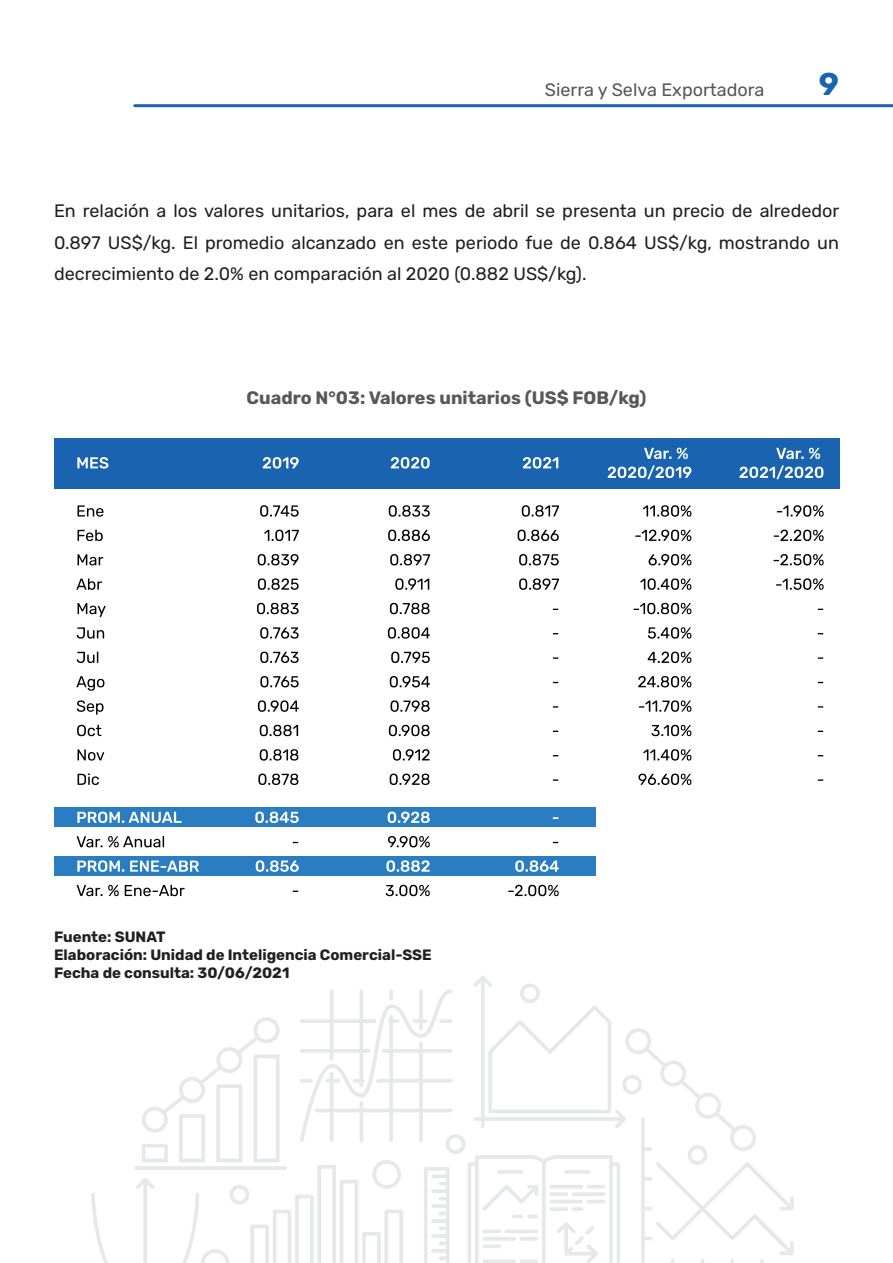
<style>
.page{position:relative;width:893px;height:1263px;background:#fff}
.page>*{position:absolute;margin:0;border:0;box-sizing:border-box;transform-origin:0 0}
.t1{font:700 31.5px "Rubik";color:#1a63b0}
.t2{font:18px/31.5px "Rubik";color:#231f20;text-align:justify}
.t3{font:700 18px "Rubik";color:#57585a}
.t4{font:18px "Rubik";color:#57585a}
.t5{font:700 15px/18px "Rubik";color:#231f20}
</style>
<div class="page">
<hr style="left:135px;top:104px;width:758px;height:3px;background:#1a63b0">
<svg style="left:91px;top:976px;width:703px;height:287px"></svg>
<div style="left:54px;top:439px;width:785px;height:50px;background:#1a63b0"></div>
<div style="left:54px;top:807px;width:541px;height:20px;background:#2a7dc1"></div>
<div style="left:54px;top:856px;width:541px;height:20px;background:#2a7dc1"></div>
<svg style="left:78px;top:505px;width:25px;height:12px"></svg>
<svg style="left:78px;top:530px;width:25px;height:11px"></svg>
<svg style="left:78px;top:554px;width:25px;height:11px"></svg>
<svg style="left:76px;top:578px;width:26px;height:12px"></svg>
<svg style="left:78px;top:603px;width:28px;height:14px"></svg>
<svg style="left:77px;top:627px;width:27px;height:12px"></svg>
<svg style="left:77px;top:652px;width:21px;height:11px"></svg>
<svg style="left:76px;top:676px;width:28px;height:15px"></svg>
<svg style="left:77px;top:700px;width:27px;height:15px"></svg>
<svg style="left:77px;top:725px;width:24px;height:11px"></svg>
<svg style="left:78px;top:749px;width:26px;height:12px"></svg>
<svg style="left:78px;top:773px;width:21px;height:12px"></svg>
<svg style="left:77px;top:812px;width:105px;height:11px"></svg>
<svg style="left:77px;top:836px;width:25px;height:11px"></svg>
<svg style="left:108px;top:836px;width:56px;height:11px"></svg>
<svg style="left:77px;top:860px;width:47px;height:12px"></svg>
<svg style="left:130px;top:860px;width:69px;height:12px"></svg>
<svg style="left:77px;top:885px;width:25px;height:11px"></svg>
<svg style="left:108px;top:885px;width:11px;height:11px"></svg>
<svg style="left:125px;top:885px;width:60px;height:11px"></svg>
<svg style="left:260px;top:505px;width:39px;height:12px"></svg>
<svg style="left:264px;top:530px;width:35px;height:11px"></svg>
<svg style="left:258px;top:554px;width:41px;height:11px"></svg>
<svg style="left:258px;top:578px;width:41px;height:12px"></svg>
<svg style="left:257px;top:603px;width:42px;height:11px"></svg>
<svg style="left:260px;top:627px;width:39px;height:12px"></svg>
<svg style="left:260px;top:652px;width:39px;height:11px"></svg>
<svg style="left:260px;top:676px;width:39px;height:11px"></svg>
<svg style="left:258px;top:700px;width:41px;height:12px"></svg>
<svg style="left:260px;top:725px;width:38px;height:11px"></svg>
<svg style="left:260px;top:749px;width:38px;height:12px"></svg>
<svg style="left:258px;top:774px;width:40px;height:11px"></svg>
<svg style="left:255px;top:812px;width:44px;height:11px"></svg>
<svg style="left:256px;top:860px;width:43px;height:12px"></svg>
<svg style="left:389px;top:505px;width:41px;height:12px"></svg>
<svg style="left:388px;top:530px;width:42px;height:11px"></svg>
<svg style="left:390px;top:554px;width:40px;height:11px"></svg>
<svg style="left:395px;top:578px;width:34px;height:12px"></svg>
<svg style="left:390px;top:603px;width:40px;height:11px"></svg>
<svg style="left:388px;top:627px;width:42px;height:12px"></svg>
<svg style="left:391px;top:652px;width:39px;height:11px"></svg>
<svg style="left:390px;top:676px;width:40px;height:11px"></svg>
<svg style="left:391px;top:700px;width:39px;height:12px"></svg>
<svg style="left:389px;top:725px;width:41px;height:11px"></svg>
<svg style="left:393px;top:749px;width:37px;height:12px"></svg>
<svg style="left:390px;top:773px;width:40px;height:12px"></svg>
<svg style="left:388px;top:811px;width:42px;height:12px"></svg>
<svg style="left:388px;top:836px;width:42px;height:11px"></svg>
<svg style="left:386px;top:860px;width:44px;height:12px"></svg>
<svg style="left:386px;top:885px;width:44px;height:11px"></svg>
<svg style="left:522px;top:505px;width:37px;height:12px"></svg>
<svg style="left:518px;top:530px;width:41px;height:11px"></svg>
<svg style="left:519px;top:554px;width:40px;height:11px"></svg>
<svg style="left:519px;top:578px;width:40px;height:12px"></svg>
<svg style="left:515px;top:860px;width:44px;height:12px"></svg>
<svg style="left:508px;top:885px;width:51px;height:11px"></svg>
<svg style="left:643px;top:505px;width:48px;height:12px"></svg>
<svg style="left:635px;top:530px;width:56px;height:11px"></svg>
<svg style="left:649px;top:554px;width:42px;height:11px"></svg>
<svg style="left:640px;top:578px;width:51px;height:12px"></svg>
<svg style="left:633px;top:603px;width:58px;height:11px"></svg>
<svg style="left:648px;top:627px;width:43px;height:12px"></svg>
<svg style="left:648px;top:652px;width:43px;height:11px"></svg>
<svg style="left:638px;top:676px;width:53px;height:11px"></svg>
<svg style="left:639px;top:700px;width:52px;height:12px"></svg>
<svg style="left:651px;top:725px;width:40px;height:11px"></svg>
<svg style="left:643px;top:749px;width:48px;height:12px"></svg>
<svg style="left:638px;top:774px;width:53px;height:11px"></svg>
<svg style="left:777px;top:505px;width:47px;height:12px"></svg>
<svg style="left:774px;top:530px;width:50px;height:11px"></svg>
<svg style="left:774px;top:554px;width:50px;height:11px"></svg>
<svg style="left:776px;top:578px;width:48px;height:12px"></svg>
<svg style="left:77px;top:457px;width:31px;height:11px"></svg>
<svg style="left:263px;top:457px;width:36px;height:11px"></svg>
<svg style="left:391px;top:457px;width:39px;height:11px"></svg>
<svg style="left:523px;top:457px;width:35px;height:11px"></svg>
<svg style="left:644px;top:448px;width:27px;height:11px"></svg>
<svg style="left:677px;top:448px;width:11px;height:11px"></svg>
<svg style="left:608px;top:465px;width:83px;height:14px"></svg>
<svg style="left:776px;top:448px;width:44px;height:11px"></svg>
<svg style="left:739px;top:465px;width:84px;height:14px"></svg>
<p class="t4" style="left:545px;top:79px;width:221px">Sierra y Selva Exportadora</p>
<h1 class="t1" style="left:819px;top:67px;width:22px">9</h1>
<p class="t2" style="left:54px;top:196px;width:787px">En relación a los valores unitarios, para el mes de abril se presenta un precio de alrededor 0.897 US$/kg. El promedio alcanzado en este periodo fue de 0.864 US$/kg, mostrando un decrecimiento de 2.0% en comparación al 2020 (0.882 US$/kg).</p>
<p class="t3" style="left:247px;top:387px;width:401px">Cuadro N°03: Valores unitarios (US$ FOB/kg)</p>
<p class="t5" style="left:54px;top:928px;width:379px">Fuente: SUNAT<br>Elaboración: Unidad de Inteligencia Comercial-SSE<br>Fecha de consulta: 30/06/2021</p>
</div>
